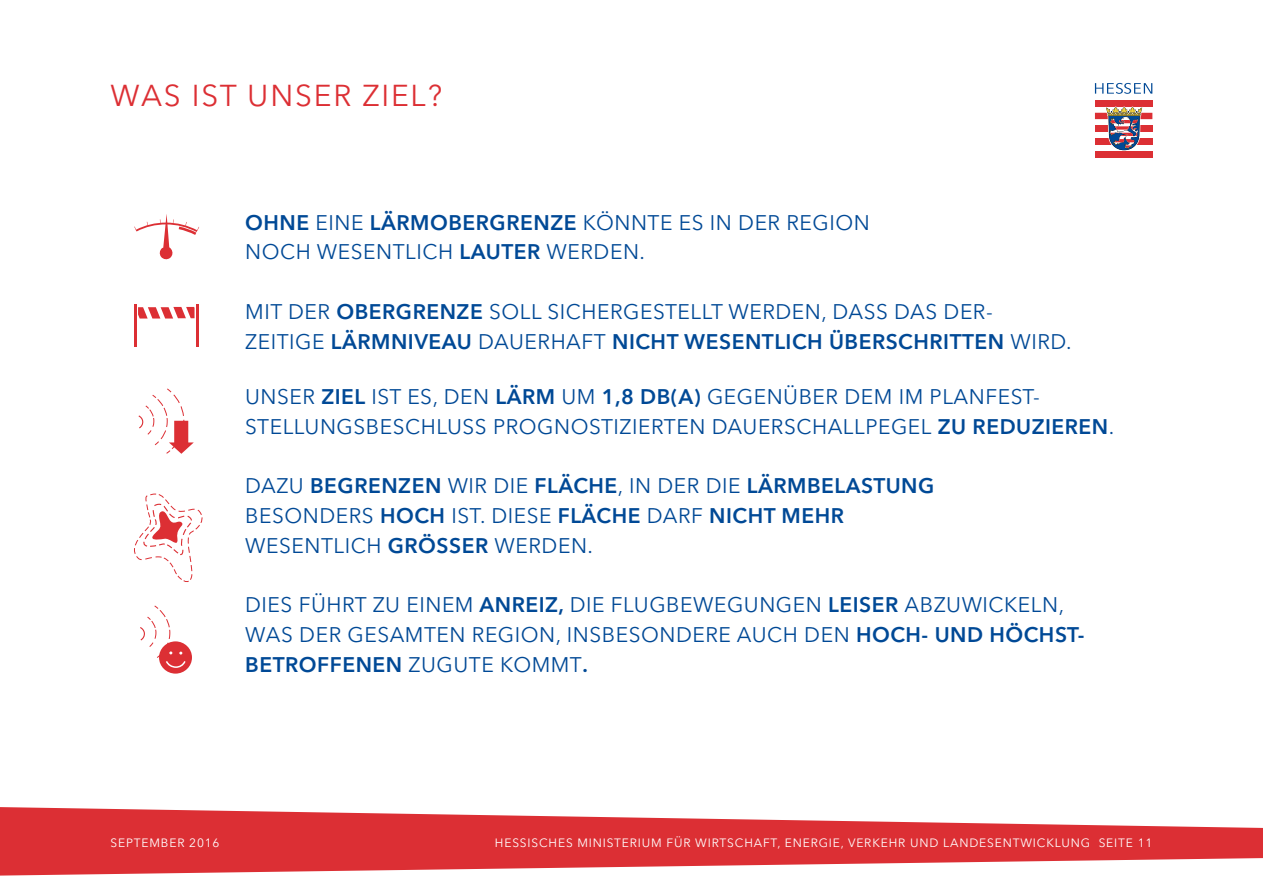
<style>
.page{position:relative;width:1263px;height:893px;background:#fff}
.page>*{position:absolute;margin:0;border:0;box-sizing:border-box;transform-origin:0 0}
.t1{font:30px "Avenir Next LT Pro";letter-spacing:.06em;color:#dc2f34}
.t2{font:21px/29.7px "Avenir Next LT Pro";letter-spacing:.025em;color:#004996}
.t3{font:12px "Avenir Next LT Pro";letter-spacing:.07em;color:#fff}
.s1{font-weight:600}
</style>
<div class="page">
<div style="left:1095px;top:100px;width:57px;height:6px;background:#dc2f34"></div>
<div style="left:1095px;top:113px;width:57px;height:6px;background:#dc2f34"></div>
<div style="left:1095px;top:126px;width:57px;height:6px;background:#dc2f34"></div>
<div style="left:1095px;top:138px;width:57px;height:7px;background:#dc2f34"></div>
<div style="left:1095px;top:151px;width:57px;height:6px;background:#dc2f34"></div>
<svg style="left:1105px;top:106px;width:38px;height:45px"></svg>
<svg style="left:1095px;top:83px;width:57px;height:11px"></svg>
<div style="left:159px;top:641px;width:33px;height:33px;background:#dc2f34;border-radius:50%"></div>
<svg style="left:134px;top:214px;width:65px;height:46px"></svg>
<svg style="left:138px;top:388px;width:56px;height:66px"></svg>
<svg style="left:134px;top:494px;width:69px;height:88px"></svg>
<hr style="left:134px;top:305px;width:3px;height:42px;background:#dc2f34">
<svg style="left:138px;top:307px;width:57px;height:12px"></svg>
<hr style="left:196px;top:304px;width:3px;height:43px;background:#dc2f34">
<svg style="left:0;top:807px;width:1263px;height:69px;fill:#dc2f34"></svg>
<svg style="left:140px;top:605px;width:47px;height:63px"></svg>
<h1 class="t1" style="left:111px;top:77px;width:333px">WAS IST UNSER ZIEL?</h1>
<p class="t2" style="left:245px;top:207px;width:626px"><span class="s1">OHNE</span> EINE <span class="s1">LÄRMOBERGRENZE</span> KÖNNTE ES IN DER REGION<br>NOCH WESENTLICH <span class="s1">LAUTER</span> WERDEN.</p>
<p class="t2" style="left:245px;top:297px;width:828px">MIT DER <span class="s1">OBERGRENZE</span> SOLL SICHERGESTELLT WERDEN, DASS DAS DER-<br>ZEITIGE <span class="s1">LÄRMNIVEAU</span> DAUERHAFT <span class="s1">NICHT WESENTLICH ÜBERSCHRITTEN</span> WIRD.</p>
<p class="t2" style="left:245px;top:382px;width:871px">UNSER <span class="s1">ZIEL</span> IST ES, DEN <span class="s1">LÄRM</span> UM <span class="s1">1,8 DB(A)</span> GEGENÜBER DEM IM PLANFEST-<br>STELLUNGSBESCHLUSS PROGNOSTIZIERTEN DAUERSCHALLPEGEL <span class="s1">ZU REDUZIEREN</span>.</p>
<p class="t2" style="left:245px;top:471px;width:691px">DAZU <span class="s1">BEGRENZEN</span> WIR DIE <span class="s1">FLÄCHE</span>, IN DER DIE <span class="s1">LÄRMBELASTUNG<br></span>BESONDERS <span class="s1">HOCH</span> IST. DIESE <span class="s1">FLÄCHE</span> DARF <span class="s1">NICHT MEHR<br></span>WESENTLICH <span class="s1">GRÖSSER</span> WERDEN.</p>
<p class="t2" style="left:245px;top:590px;width:841px">DIES FÜHRT ZU EINEM <span class="s1">ANREIZ,</span> DIE FLUGBEWEGUNGEN <span class="s1">LEISER</span> ABZUWICKELN,<br>WAS DER GESAMTEN REGION, INSBESONDERE AUCH DEN <span class="s1">HOCH- UND HÖCHST-<br>BETROFFENEN</span> ZUGUTE KOMMT<span class="s1">.</span></p>
<p class="t3" style="left:111px;top:835px;width:111px">SEPTEMBER 2016</p>
<p class="t3" style="left:495px;top:835px;width:659px">HESSISCHES MINISTERIUM FÜR WIRTSCHAFT, ENERGIE, VERKEHR UND LANDESENTWICKLUNG SEITE 11</p>
</div>
